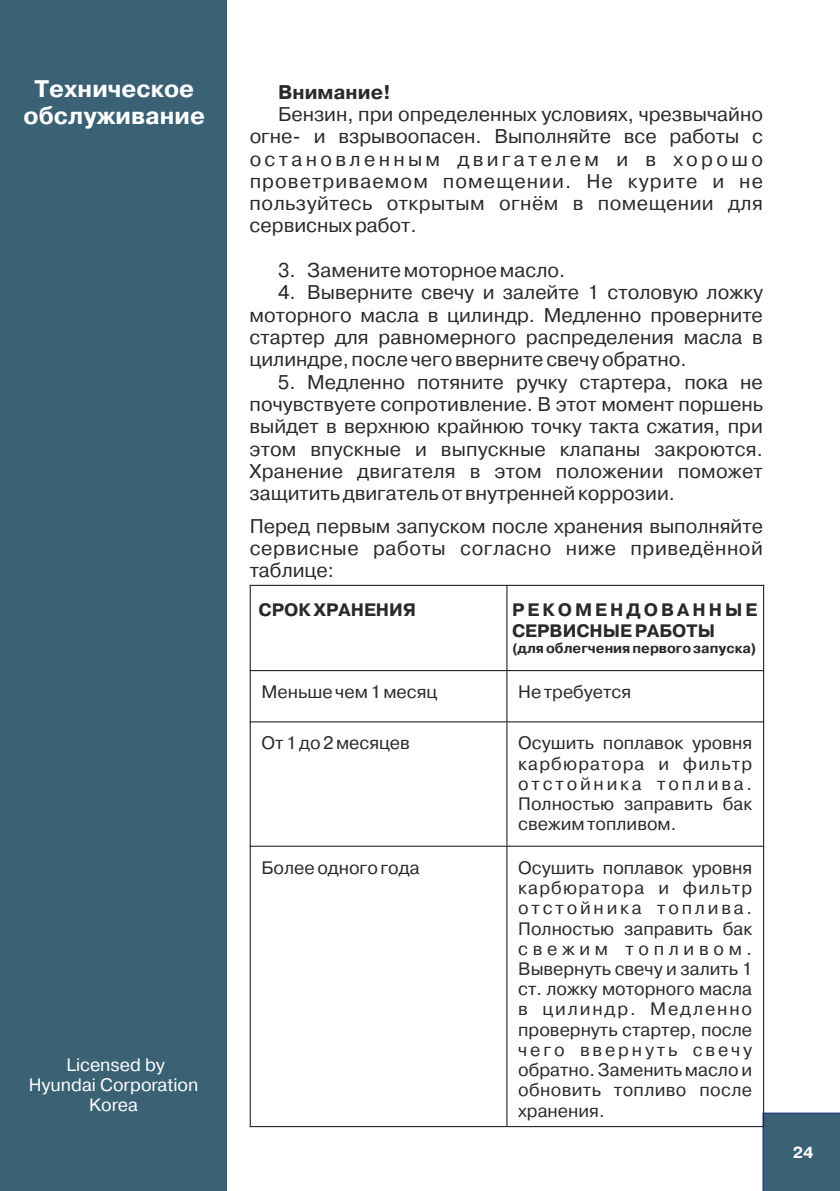
<style>
.page{position:relative;width:840px;height:1191px;background:#fff}
.page>*{position:absolute;margin:0;border:0;box-sizing:border-box;transform-origin:0 0}
.t1{font:700 24px/27px "Pragmatica C";letter-spacing:-.015em;color:#fff;text-align:center}
.t2{font:19.8px/22.4px "Pragmatica C";letter-spacing:-.005em;color:#2b2929;text-align:justify}
.t3{font:700 19.8px "Pragmatica C";color:#2b2929}
.t4{font:18px/20.2px "Pragmatica C";letter-spacing:-.005em;color:#2b2929;text-align:justify}
.t5{font:18px/20.2px "Pragmatica C";color:#fff;text-align:center}
.t6{font:700 18px/20.2px "Pragmatica C";letter-spacing:.18em;color:#2b2929}
.t7{font:700 18px "Pragmatica C";letter-spacing:.09em;color:#2b2929}
.t8{font:700 16px "Pragmatica C";color:#fff}
.t9{font:700 14px "Pragmatica C";color:#2b2929}
</style>
<div class="page">
<div style="left:0;top:0;width:227px;height:1191px;background:#3b6175"></div>
<div style="left:762px;top:1113px;width:77px;height:78px;background:#3b6175"></div>
<hr style="left:249px;top:585px;width:2px;height:541px;background:#2b2929">
<hr style="left:506px;top:585px;width:1px;height:541px;background:#2b2929">
<hr style="left:762px;top:585px;width:1px;height:541px;background:#2b2929">
<hr style="left:249px;top:1126px;width:514px;height:1px;background:#2b2929">
<hr style="left:249px;top:845px;width:514px;height:1px;background:#2b2929">
<hr style="left:249px;top:721px;width:514px;height:1px;background:#2b2929">
<hr style="left:249px;top:670px;width:514px;height:1px;background:#2b2929">
<hr style="left:249px;top:585px;width:514px;height:1px;background:#2b2929">
<p class="t1" style="left:24px;top:77px;width:183px">Техническое обслуж ивание</p>
<p class="t3" style="left:278px;top:83px;width:114px">Вним ание!</p>
<p class="t2" style="left:249px;top:104px;width:515px;text-indent:28px">Бензин, при определенны х условиях, чрезвы чайно огне- и взры воопасен. Вы полняйте все работы с остановленны м двигателем и в хорош о проветриваем ом пом ещ ении. Н е курите и не пользуйтесь откры ты м огнём в пом ещ ении для сервисны х работ.</p>
<p class="t2" style="left:278px;top:260px;width:288px">3. Зам ените м оторное м асло.</p>
<p class="t2" style="left:249px;top:283px;width:516px;text-indent:28px">4. Вы верните свечу и залейте 1 столовую лож ку м оторного м асла в цилиндр. М едленно проверните стартер для равном ерного распределения м асла в цилиндре, после чего вверните свечу обратно.</p>
<p class="t2" style="left:249px;top:372px;width:516px;text-align:left;text-indent:28px">5. М едленно потяните ручку стартера, пока не почувствуете сопротивление. В этот м ом ент порш ень вы йдет в верхню ю крайню ю точку такта сж атия, при этом впускны е и вы пускны е клапаны закрою тся.<br>Хранение двигателя в этом полож ении пом ож ет защ итить двигатель от внутренней коррозии.</p>
<p class="t2" style="left:249px;top:516px;width:514px">П еред первы м запуском после хранения вы полняйте сервисны е работы согласно ниж е приведённой таблице:</p>
<p class="t7" style="left:258px;top:602px;width:157px">СРОК ХРАНЕНИЯ</p>
<p class="t6" style="left:511px;top:601px;width:246px">РЕКОМ ЕНДОВАННЫ Е<br>СЕРВИСНЫ Е РАБОТЫ</p>
<p class="t9" style="left:511px;top:642px;width:246px">(для облегчения первого запуска)</p>
<p class="t4" style="left:261px;top:683px;width:177px">М еньш е чем 1 м есяц</p>
<p class="t4" style="left:518px;top:683px;width:115px">Н е требуется</p>
<p class="t4" style="left:261px;top:734px;width:150px">О т 1 до 2 м есяцев</p>
<p class="t4" style="left:518px;top:734px;width:237px">О суш ить поплавок уровня карбю ратора и ф ильтр отстойника топлива.<br>П олностью заправить бак свеж им топливом .</p>
<p class="t4" style="left:261px;top:858px;width:160px">Более одного года</p>
<p class="t4" style="left:518px;top:858px;width:237px">О суш ить поплавок уровня карбю ратора и ф ильтр отстойника топлива.<br>П олностью заправить бак свеж им топливом .<br>Вы вернуть свечу и залить 1 ст. лож ку м оторного м асла в цилиндр. М едленно провернуть стартер, после чего ввернуть свечу обратно. Зам енить м асло и обновить топливо после хранения.</p>
<p class="t5" style="left:29px;top:1055px;width:171px">Licensed by<br>Hyundai Corporation<br>Korea</p>
<p class="t8" style="left:792px;top:1146px;width:22px">24</p>
</div>
